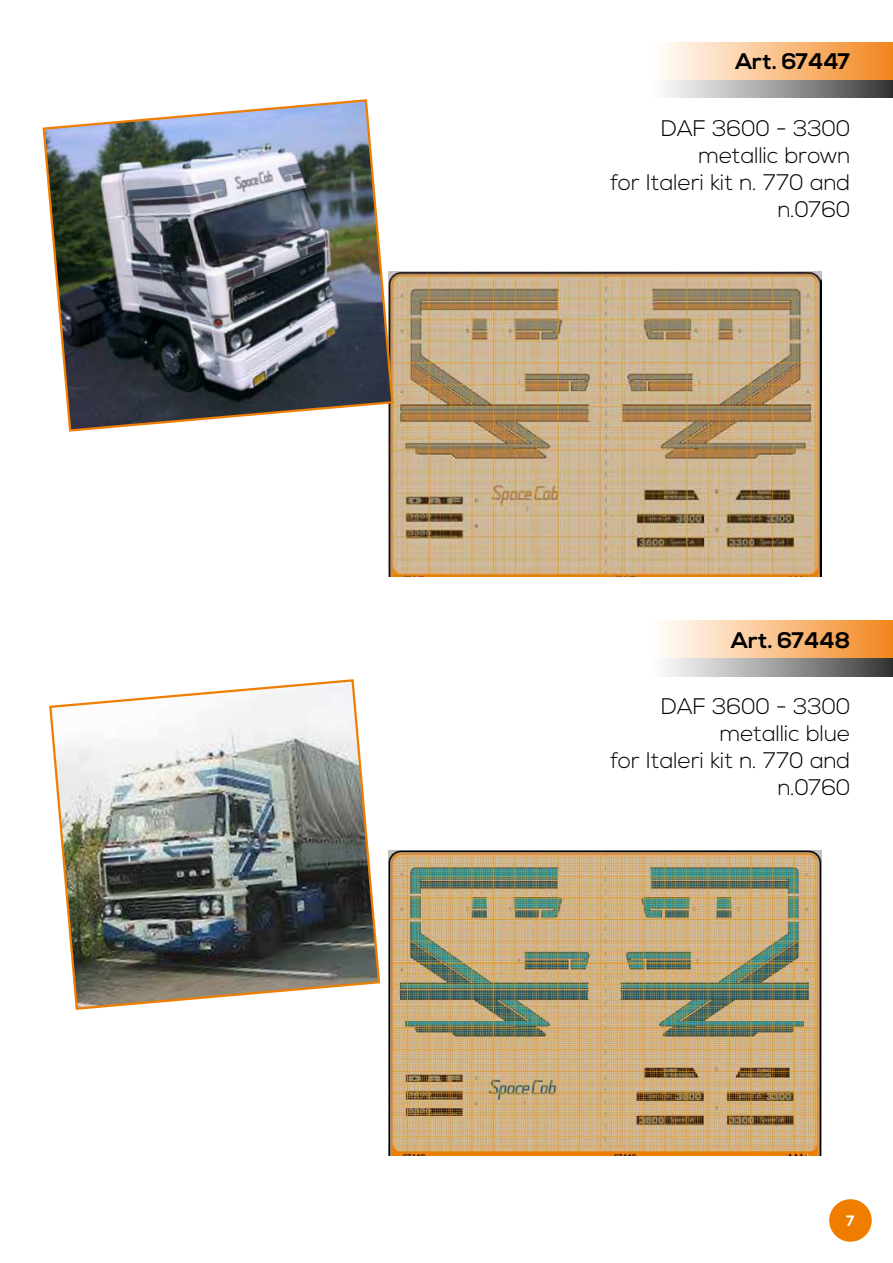
<style>
.page{position:relative;width:893px;height:1263px;background:#fff}
.page>*{position:absolute;margin:0;border:0;box-sizing:border-box;transform-origin:0 0}
.t1{font:300 22.5px/27px "Nexa";color:#000;text-align:right}
.t2{font:700 22.5px "Nexa";color:#000}
.t3{font:700 15px "Nexa";color:#fff}
</style>
<div class="page">
<svg style="left:664px;top:79px;width:229px;height:19px;background:#9f9c99"></svg>
<div style="left:651px;top:639px;width:242px;height:37px;background:linear-gradient(to right,#fff,#3a3a39)"></div>
<div style="left:829px;top:1199px;width:43px;height:43px;background:#ef7d00;border-radius:50%"></div>
<div style="left:651px;top:43px;width:242px;height:36px;background:linear-gradient(to right,#fff,#f2881f)"></div>
<div style="left:651px;top:621px;width:242px;height:37px;background:linear-gradient(to right,#fff,#f2881f)"></div>
<img style="left:389px;top:272px;width:433px;height:305px">
<img style="left:389px;top:850px;width:433px;height:305px">
<img style="left:49px;top:679px;width:332px;height:331px">
<img style="left:42px;top:99px;width:353px;height:334px">
<p class="t2" style="left:735px;top:49px;width:117px">Art. 67447</p>
<p class="t1" style="left:610px;top:116px;width:242px">DAF 3600 - 3300 metallic brown<br>for Italeri kit n. 770 and n.0760</p>
<p class="t2" style="left:731px;top:627px;width:121px">Art. 67448</p>
<p class="t1" style="left:610px;top:694px;width:242px">DAF 3600 - 3300 metallic blue<br>for Italeri kit n. 770 and n.0760</p>
<p class="t3" style="left:846px;top:1212px;width:10px">7</p>
</div>
